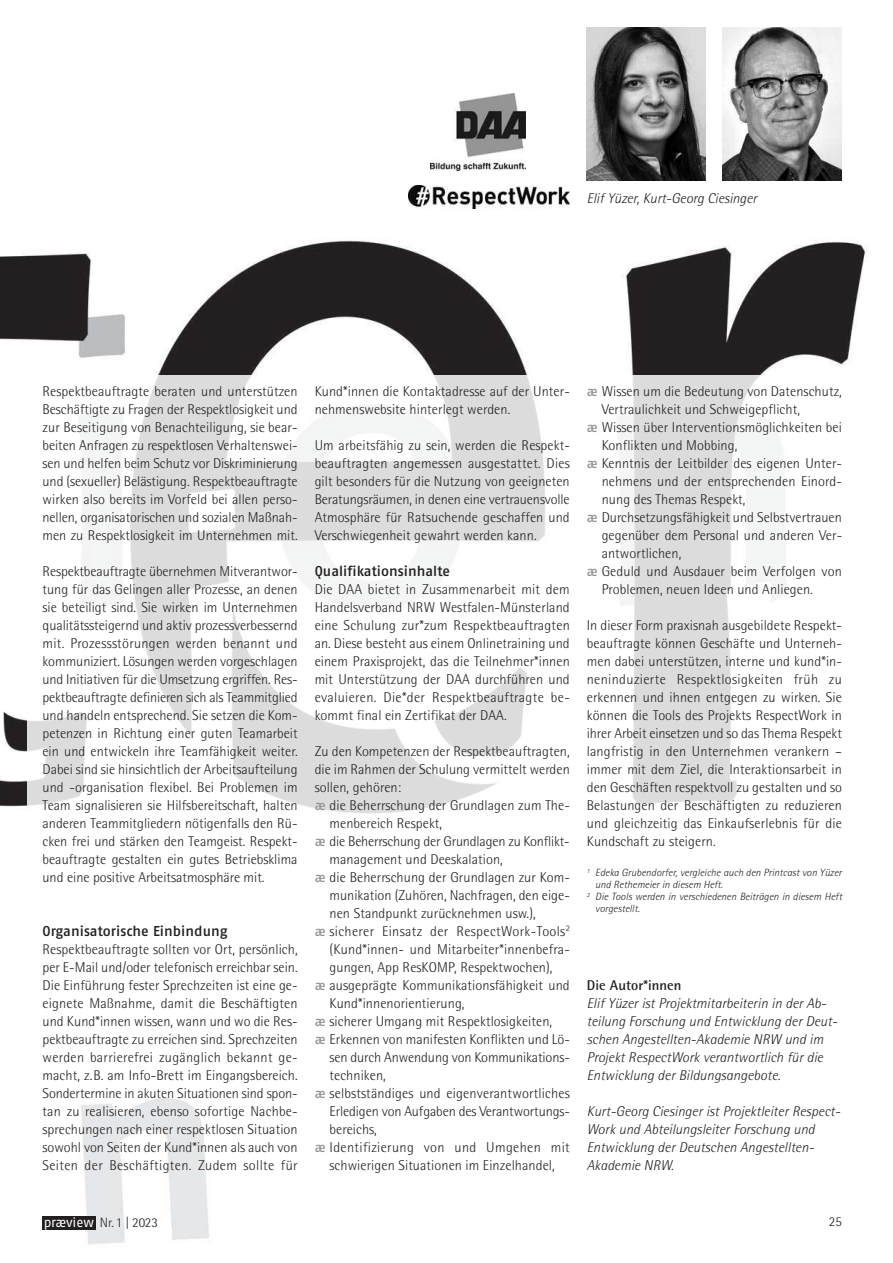
<style>
.page{position:relative;width:893px;height:1263px;background:#fff}
.page>*{position:absolute;margin:0;border:0;box-sizing:border-box;transform-origin:0 0}
.t1{font:300 14.25px/18px "Rotis Semi Sans";letter-spacing:.005em;color:#221f1f;text-align:justify}
.t2{font:italic 300 14.25px/18px "Rotis Semi Sans";letter-spacing:.005em;color:#221f1f}
.t3{font:300 14.25px "Rotis Semi Sans";letter-spacing:.025em;color:#221f1f}
.t4{font:14.25px "Fago No Med";letter-spacing:.005em;color:#221f1f}
.t5{font:700 14.25px "Rotis Semi Sans";letter-spacing:.005em;color:#221f1f}
.t6{font:300 13.5px "Rotis Semi Sans";color:#221f1f}
.t7{font:italic 300 10.5px "Rotis Semi Sans";letter-spacing:.005em;color:#221f1f}
.s1{font-family:"Fago No Med";font-weight:400;font-size:13.5px;color:#939597}
.s2{font-family:"Fago No";font-weight:400;color:#fff}
</style>
<div class="page">
<img style="left:0;top:27px;width:867px;height:1218px">
<div style="left:43px;top:1216px;width:53px;height:13px;background:#221f1f"></div>
<img style="left:587px;top:28px;width:119px;height:153px">
<img style="left:723px;top:28px;width:119px;height:153px">
<div style="left:28px;top:375px;width:814px;height:541px;background:#fff;opacity:.85"></div>
<div style="left:431px;top:94px;width:103px;height:81px;background:#fff"></div>
<img style="left:431px;top:94px;width:95px;height:77px">
<div style="left:409px;top:186px;width:161px;height:27px;background:#fff"></div>
<img style="left:409px;top:186px;width:160px;height:23px">
<p class="t2" style="left:587px;top:191px;width:172px">Elif Yüzer, Kurt-Georg Ciesinger</p>
<p class="t1" style="left:43px;top:383px;width:257px">Respektbeauftragte beraten und unterstützen Beschäftigte zu Fragen der Respektlosigkeit und zur Beseitigung von Benachteiligung, sie bear&shy;beiten Anfragen zu respektlosen Verhaltenswei&shy;sen und helfen beim Schutz vor Diskriminierung und (sexueller) Belästigung. Respektbeauftragte wirken also bereits im Vorfeld bei allen perso&shy;nellen, organisatorischen und sozialen Maßnah&shy;men zu Respektlosigkeit im Unternehmen mit.</p>
<p class="t1" style="left:43px;top:563px;width:257px">Respektbeauftragte übernehmen Mitverantwor&shy;tung für das Gelingen aller Prozesse, an denen sie beteiligt sind. Sie wirken im Unternehmen qualitätssteigernd und aktiv prozessverbessernd mit. Prozessstörungen werden benannt und kommuniziert. Lösungen werden vorgeschlagen und Initiativen für die Umsetzung ergriffen. Res&shy;pektbeauftragte definieren sich als Teammitglied und handeln entsprechend. Sie setzen die Kom&shy;petenzen in Richtung einer guten Teamarbeit ein und entwickeln ihre Teamfähigkeit weiter.<br>Dabei sind sie hinsichtlich der Arbeitsaufteilung und -organisation flexibel. Bei Problemen im Team signalisieren sie Hilfsbereitschaft, halten anderen Teammitgliedern nötigenfalls den Rü&shy;cken frei und stärken den Teamgeist. Respekt&shy;beauftragte gestalten ein gutes Betriebsklima und eine positive Arbeitsatmosphäre mit.</p>
<p class="t4" style="left:43px;top:925px;width:187px">Organisatorische Einbindung</p>
<p class="t1" style="left:43px;top:941px;width:257px">Respektbeauftragte sollten vor Ort, persönlich, per E-Mail und/oder telefonisch erreichbar sein.<br>Die Einführung fester Sprechzeiten ist eine ge&shy;eignete Maßnahme, damit die Beschäftigten und Kund*innen wissen, wann und wo die Res&shy;pektbeauftragte zu erreichen sind. Sprechzeiten werden barrierefrei zugänglich bekannt ge&shy;macht, z.B. am Info-Brett im Eingangsbereich.<br>Sondertermine in akuten Situationen sind spon&shy;tan zu realisieren, ebenso sofortige Nachbe&shy;sprechungen nach einer respektlosen Situation sowohl von Seiten der Kund*innen als auch von Seiten der Beschäftigten. Zudem sollte für</p>
<p class="t1" style="left:315px;top:383px;width:257px">Kund*innen die Kontaktadresse auf der Unter&shy;nehmenswebsite hinterlegt werden.</p>
<p class="t1" style="left:315px;top:437px;width:257px">Um arbeitsfähig zu sein, werden die Respekt&shy;beauftragten angemessen ausgestattet. Dies gilt besonders für die Nutzung von geeigneten Beratungsräumen, in denen eine vertrauensvolle Atmosphäre für Ratsuchende geschaffen und Verschwiegenheit gewahrt werden kann.</p>
<p class="t4" style="left:315px;top:565px;width:137px">Qualifikationsinhalte</p>
<p class="t1" style="left:315px;top:581px;width:257px">Die DAA bietet in Zusammenarbeit mit dem Handelsverband NRW Westfalen-Münsterland eine Schulung zur*zum Respektbeauftragten an. Diese besteht aus einem Onlinetraining und einem Praxisprojekt, das die Teilnehmer*innen mit Unterstützung der DAA durchführen und evaluieren. Die*der Respektbeauftragte be&shy;kommt final ein Zertifikat der DAA.</p>
<p class="t1" style="left:315px;top:743px;width:257px">Zu den Kompetenzen der Respektbeauftragten,</p>
<p class="t1" style="left:315px;top:761px;width:257px">die im Rahmen der Schulung vermittelt werden</p>
<p class="t1" style="left:315px;top:779px;width:88px">sollen, gehören:</p>
<p class="t1" style="left:315px;top:797px;width:257px"><span class="s1">æ</span> die Beherrschung der Grundlagen zum The-</p>
<p class="t1" style="left:330px;top:815px;width:114px">menbereich Respekt,</p>
<p class="t1" style="left:315px;top:833px;width:257px"><span class="s1">æ</span> die Beherrschung der Grundlagen zu Konflikt -</p>
<p class="t1" style="left:330px;top:851px;width:175px">management und Deeskalation,</p>
<p class="t1" style="left:315px;top:869px;width:257px"><span class="s1">æ</span> die Beherrschung der Grundlagen zur Kom-</p>
<p class="t1" style="left:330px;top:887px;width:242px">munikation (Zuhören, Nachfragen, den eige -</p>
<p class="t1" style="left:330px;top:905px;width:208px">nen Standpunkt zurücknehmen usw.),</p>
<p class="t3" style="left:315px;top:925px;width:257px"><span class="s1">æ</span> sicherer Einsatz der RespectWork-Tools<sup>2</sup></p>
<p class="t1" style="left:330px;top:941px;width:242px">(Kund*innen- und Mitarbeiter*innenbefra-</p>
<p class="t1" style="left:330px;top:959px;width:225px">gungen, App ResKOMP, Respektwochen),</p>
<p class="t1" style="left:315px;top:977px;width:257px"><span class="s1">æ</span> ausgeprägte Kommunikationsfähigkeit und</p>
<p class="t1" style="left:330px;top:995px;width:137px">Kund*innenorientierung,</p>
<p class="t1" style="left:315px;top:1013px;width:239px"><span class="s1">æ</span> sicherer Umgang mit Respektlosigkeiten,</p>
<p class="t1" style="left:315px;top:1031px;width:257px"><span class="s1">æ</span> Erkennen von manifesten Konflikten und Lö-</p>
<p class="t1" style="left:330px;top:1049px;width:242px">sen durch Anwendung von Kommunikations -</p>
<p class="t1" style="left:330px;top:1067px;width:58px">techniken,</p>
<p class="t1" style="left:315px;top:1085px;width:257px"><span class="s1">æ</span> selbstständiges und eigenverantwortliches</p>
<p class="t1" style="left:330px;top:1103px;width:242px">Erledigen von Aufgaben des Verantwortungs-</p>
<p class="t1" style="left:330px;top:1121px;width:49px">bereichs,</p>
<p class="t3" style="left:315px;top:1141px;width:257px"><span class="s1">æ</span> Identifizierung von und Umgehen mit</p>
<p class="t1" style="left:330px;top:1157px;width:227px">schwierigen Situationen im Einzelhandel,</p>
<p class="t1" style="left:587px;top:383px;width:257px"><span class="s1">æ</span> Wissen um die Bedeutung von Datenschutz,</p>
<p class="t1" style="left:602px;top:401px;width:200px">Vertraulichkeit und Schweigepflicht,</p>
<p class="t1" style="left:587px;top:419px;width:257px"><span class="s1">æ</span> Wissen über Interventionsmöglichkeiten bei</p>
<p class="t1" style="left:602px;top:437px;width:137px">Konflikten und Mobbing,</p>
<p class="t1" style="left:587px;top:455px;width:257px"><span class="s1">æ</span> Kenntnis der Leitbilder des eigenen Unter-</p>
<p class="t1" style="left:602px;top:473px;width:242px">nehmens und der entsprechenden Einord-</p>
<p class="t1" style="left:602px;top:491px;width:145px">nung des Themas Respekt,</p>
<p class="t1" style="left:587px;top:509px;width:257px"><span class="s1">æ</span> Durchsetzungsfähigkeit und Selbstvertrauen</p>
<p class="t1" style="left:602px;top:527px;width:242px">gegenüber dem Personal und anderen Ver-</p>
<p class="t1" style="left:602px;top:545px;width:81px">antwortlichen,</p>
<p class="t1" style="left:587px;top:563px;width:257px"><span class="s1">æ</span> Geduld und Ausdauer beim Verfolgen von</p>
<p class="t1" style="left:602px;top:581px;width:213px">Problemen, neuen Ideen und Anliegen.</p>
<p class="t1" style="left:587px;top:617px;width:257px">In dieser Form praxisnah ausgebildete Respekt&shy;beauftragte können Geschäfte und Unterneh&shy;men dabei unterstützen, interne und kund*in&shy;neninduzierte Respektlosigkeiten früh zu erkennen und ihnen entgegen zu wirken. Sie können die Tools des Projekts RespectWork in ihrer Arbeit einsetzen und so das Thema Respekt langfristig in den Unternehmen verankern – immer mit dem Ziel, die Interaktionsarbeit in den Geschäften respektvoll zu gestalten und so Belastungen der Beschäftigten zu reduzieren und gleichzeitig das Einkaufserlebnis für die Kundschaft zu steigern.</p>
<p class="t7" style="left:587px;top:869px;width:257px"><sup>1</sup> Edeka Grubendorfer, vergleiche auch den Printcast von Yüzer</p>
<p class="t7" style="left:595px;top:881px;width:129px">und Rethemeier in diesem Heft.</p>
<p class="t7" style="left:587px;top:893px;width:257px"><sup>2</sup> Die Tools werden in verschiedenen Beiträgen in diesem Heft</p>
<p class="t7" style="left:595px;top:905px;width:46px">vorgestellt.</p>
<p class="t5" style="left:587px;top:977px;width:96px">Die Autor*innen</p>
<p class="t2" style="left:587px;top:996px;width:250px">Elif Yüzer ist Projektmitarbeiterin in der Ab - teilung Forschung und Entwicklung der Deut&shy;schen Angestellten-Akademie NRW und im Projekt RespectWork verantwortlich für die Entwicklung der Bildungsangebote.</p>
<p class="t2" style="left:587px;top:1104px;width:253px">Kurt-Georg Ciesinger ist Projektleiter Respect-Work und Abteilungsleiter Forschung und Entwicklung der Deutschen Angestellten-Akademie NRW.</p>
<p class="t6" style="left:44px;top:1217px;width:116px"><span class="s2">præview</span> Nr. 1 | 2023</p>
<p class="t6" style="left:829px;top:1215px;width:15px">25</p>
</div>
